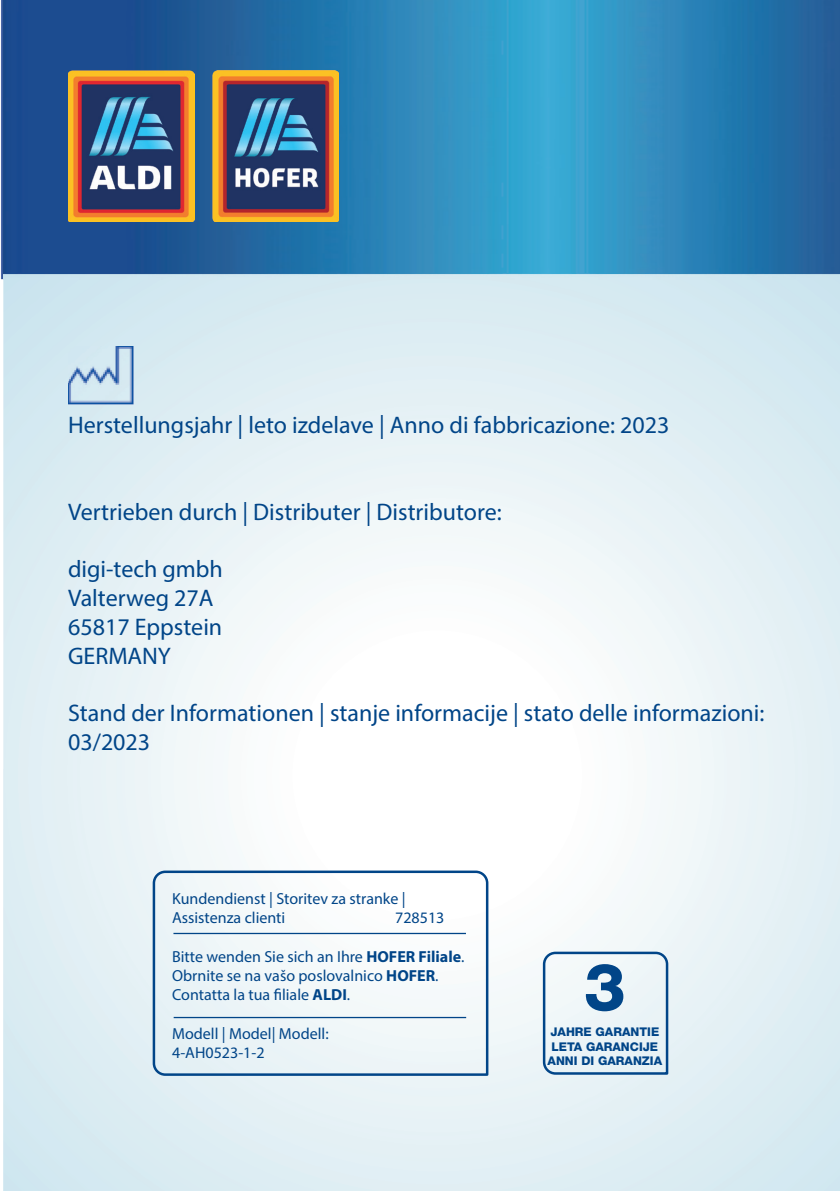
<style>
.page{position:relative;width:840px;height:1191px;background:#fff}
.page>*{position:absolute;margin:0;border:0;box-sizing:border-box;transform-origin:0 0}
.t1{font:800 66px "Helvetica Neue LT Pro";color:#014588}
.t2{font:24px/28.8px "Myriad Pro";color:#014588}
.t3{font:16px/19.2px "Myriad Pro";color:#014588}
.t4{font:800 12px/14.4px "Helvetica Neue LT Pro";color:#014588;text-align:center}
.s1{font-weight:700}
</style>
<div class="page">
<img style="left:1px;top:0;width:838px;height:279px">
<img style="left:68px;top:346px;width:65px;height:58px">
<svg style="left:541px;top:950px;width:128px;height:126px"></svg>
<svg style="left:151px;top:869px;width:338px;height:208px"></svg>
<hr style="left:173px;top:932px;width:292px;height:2px;background:#014588">
<hr style="left:173px;top:1017px;width:293px;height:1px;background:#014588">
<img style="left:68px;top:71px;width:126px;height:151px">
<img style="left:212px;top:71px;width:127px;height:151px">
<p class="t2" style="left:68px;top:410px;width:602px">Herstellungsjahr | leto izdelave | Anno di fabbricazione: 2023</p>
<p class="t2" style="left:68px;top:497px;width:435px">Vertrieben durch | Distributer | Distributore:</p>
<p class="t2" style="left:68px;top:554px;width:156px">digi-tech gmbh<br>Valterweg 27A<br>65817 Eppstein<br>GERMANY</p>
<p class="t2" style="left:68px;top:698px;width:697px">Stand der Informationen | stanje informacije | stato delle informazioni:<br>03/2023</p>
<p class="t3" style="left:172px;top:889px;width:235px">Kundendienst | Storitev za stranke |<br>Assistenza clienti</p>
<p class="t3" style="left:395px;top:908px;width:51px">728513</p>
<p class="t3" style="left:172px;top:946px;width:294px">Bitte wenden Sie sich an Ihre <span class="s1">HOFER Filiale</span>.<br>Obrnite se na vašo poslovalnico <span class="s1">HOFER</span>.<br>Contatta la tua filiale <span class="s1">ALDI</span>.</p>
<p class="t3" style="left:172px;top:1023px;width:158px">Modell | Model| Modell:<br>4-AH0523-1-2</p>
<h1 class="t1" style="left:583px;top:948px;width:43px">3</h1>
<p class="t4" style="left:547px;top:1024px;width:116px">JAHRE GARANTIE<br>LETA GARANCIJE<br>ANNI DI GARANZIA</p>
</div>
